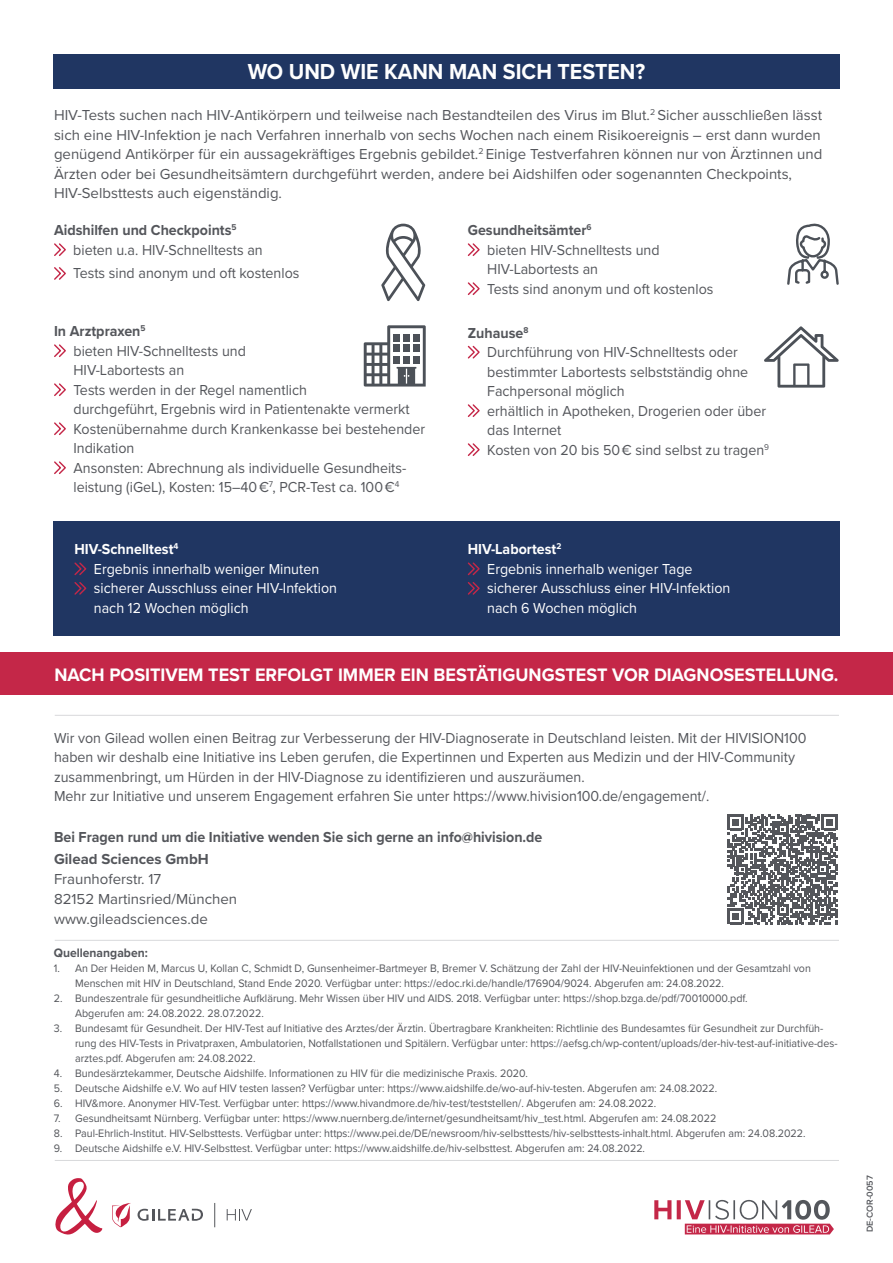
<style>
.page{position:relative;width:893px;height:1263px;background:#fff}
.page>*{position:absolute;margin:0;border:0;box-sizing:border-box;transform-origin:0 0}
.Text_1mm{font:700 22.5px "Proxima Nova";color:#fff;scale:.95 1}
.Text_1mm-2{font:700 18.75px "Proxima Nova";color:#fff;scale:.96 1}
.Text_5mm{font:15px/19.5px "Proxima Nova";color:#54565b;scale:.95 1}
.Text_5mm-2{font:15px/19.5px "Proxima Nova";color:#54565b}
.Text_0mm{font:15px/19.5px "Proxima Nova";color:#54565b;scale:.95 1}
.Text_5mm-3{font:15px/19.5px "Proxima Nova";color:#fff;scale:.95 1}
.Text_1mm-3{font:700 15px "Proxima Nova";color:#54565b;scale:.95 1}
.Text_0mm-2{font:700 15px "Proxima Nova";color:#54565b;scale:.95 1}
.Text{font:15px "Proxima Nova";color:#54565b}
.Text_0mm-3{font:15px "Proxima Nova";color:#fff;scale:.95 1}
.Text_0mm-4{font:700 15px "Proxima Nova";color:#fff;scale:.95 1}
.Text-2{font:700 15px "Proxima Nova";color:#54565b}
.t1{font:700 12.75px "Proxima Nova";color:#54565b;scale:.95 1}
.t2{font:11.25px/15px "Proxima Nova";color:#54565b;scale:.95 1}
.t3{font:600 9px "Proxima Nova";color:#54565b}
</style>
<div class="page">
<div style="left:0;top:652px;width:893px;height:42px;background:#c42748"></div>
<svg style="left:54px;top:243px;width:12px;height:13px"></svg>
<svg style="left:54px;top:267px;width:12px;height:13px"></svg>
<svg style="left:54px;top:344px;width:12px;height:13px"></svg>
<svg style="left:54px;top:383px;width:12px;height:13px"></svg>
<svg style="left:54px;top:422px;width:12px;height:13px"></svg>
<svg style="left:54px;top:461px;width:12px;height:14px"></svg>
<svg style="left:467px;top:243px;width:13px;height:13px"></svg>
<svg style="left:467px;top:282px;width:13px;height:13px"></svg>
<svg style="left:467px;top:345px;width:13px;height:14px"></svg>
<svg style="left:467px;top:404px;width:13px;height:13px"></svg>
<svg style="left:467px;top:443px;width:13px;height:13px"></svg>
<div style="left:53px;top:54px;width:787px;height:34px;background:#203662"></div>
<svg style="left:654px;top:1200px;width:180px;height:34px"></svg>
<svg style="left:55px;top:1178px;width:47px;height:56px"></svg>
<svg style="left:137px;top:1209px;width:66px;height:12px"></svg>
<svg style="left:112px;top:1203px;width:19px;height:24px"></svg>
<svg style="left:214px;top:1203px;width:1px;height:24px"></svg>
<svg style="left:227px;top:1209px;width:25px;height:11px"></svg>
<svg style="left:728px;top:815px;width:109px;height:109px"></svg>
<svg style="left:764px;top:326px;width:75px;height:62px"></svg>
<svg style="left:364px;top:325px;width:62px;height:62px"></svg>
<svg style="left:381px;top:224px;width:44px;height:77px"></svg>
<svg style="left:787px;top:223px;width:52px;height:62px"></svg>
<div style="left:53px;top:521px;width:787px;height:114px;background:#203662"></div>
<svg style="left:74px;top:562px;width:13px;height:33px"></svg>
<svg style="left:467px;top:562px;width:13px;height:33px"></svg>
<hr style="left:55px;top:1160px;width:784px;height:1px;background:#d8d9db">
<hr style="left:55px;top:940px;width:784px;height:1px;background:#d8d9db">
<hr style="left:55px;top:715px;width:784px;height:1px;background:#d8d9db">
<p class="Text_1mm" style="left:248px;top:55px;width:420px">WO UND WIE KANN MAN SICH TESTEN?</p>
<p class="Text_5mm-2" style="left:54px;top:105px;width:770px">HIV-Tests suchen nach HIV-Antikörpern und teilweise nach Bestandteilen des Virus im Blut.<sup>2</sup> Sicher ausschließen lässt sich eine HIV-Infektion je nach Verfahren innerhalb von sechs Wochen nach einem Risikoereignis – erst dann wurden genügend Antikörper für ein aussagekräftiges Ergebnis gebildet.<sup>2</sup> Einige Testverfahren können nur von Ärztinnen und Ärzten oder bei Gesundheitsämtern durchgeführt werden, andere bei Aidshilfen oder sogenannten Checkpoints, HIV-Selbsttests auch eigenständig.</p>
<p class="Text_0mm-2" style="left:54px;top:219px;width:194px">Aidshilfen und Checkpoints<sup>5</sup></p>
<p class="Text_0mm" style="left:73px;top:239px;width:201px">bieten u.a. HIV-Schnelltests an</p>
<p class="Text_5mm" style="left:73px;top:263px;width:240px">Tests sind anonym und oft kostenlos</p>
<p class="Text_0mm-2" style="left:54px;top:320px;width:98px">In Arztpraxen<sup>5</sup></p>
<p class="Text_0mm" style="left:74px;top:340px;width:183px">bieten HIV-Schnelltests und<br>HIV-Labortests an</p>
<p class="Text_0mm" style="left:74px;top:379px;width:355px">Tests werden in der Regel namentlich<br>durchgeführt, Ergebnis wird in Patientenakte vermerkt</p>
<p class="Text_0mm" style="left:74px;top:418px;width:372px">Kostenübernahme durch Krankenkasse bei bestehender<br>Indikation</p>
<p class="Text_5mm" style="left:74px;top:457px;width:352px">Ansonsten: Abrechnung als individuelle Gesundheits&shy;leistung (iGeL), Kosten: 15–40 €<sup>7</sup>, PCR-Test ca. 100 €<sup>4</sup></p>
<p class="Text_0mm-4" style="left:74px;top:538px;width:111px">HIV-Schnelltest<sup>4</sup></p>
<p class="Text_0mm-3" style="left:94px;top:557px;width:239px">Ergebnis innerhalb weniger Minuten</p>
<p class="Text_5mm-3" style="left:94px;top:578px;width:257px">sicherer Ausschluss einer HIV-Infektion nach 12 Wochen möglich</p>
<p class="Text_0mm-2" style="left:468px;top:219px;width:132px">Gesundheitsämter<sup>6</sup></p>
<p class="Text_0mm" style="left:487px;top:239px;width:183px">bieten HIV-Schnelltests und<br>HIV-Labortests an</p>
<p class="Text_0mm" style="left:487px;top:278px;width:240px">Tests sind anonym und oft kostenlos</p>
<p class="Text_0mm-2" style="left:468px;top:321px;width:65px">Zuhause<sup>8</sup></p>
<p class="Text_0mm" style="left:487px;top:342px;width:276px">Durchführung von HIV-Schnelltests oder bestimmter Labortests selbstständig ohne<br>Fachpersonal möglich</p>
<p class="Text_0mm" style="left:487px;top:400px;width:295px">erhältlich in Apotheken, Drogerien oder über das Internet</p>
<p class="Text_5mm" style="left:487px;top:439px;width:298px">Kosten von 20 bis 50 € sind selbst zu tragen<sup>9</sup></p>
<p class="Text_0mm-4" style="left:468px;top:538px;width:100px">HIV-Labortest<sup>2</sup></p>
<p class="Text_0mm-3" style="left:487px;top:557px;width:218px">Ergebnis innerhalb weniger Tage</p>
<p class="Text_5mm-3" style="left:487px;top:578px;width:257px">sicherer Ausschluss einer HIV-Infektion nach 6 Wochen möglich</p>
<p class="Text_1mm-2" style="left:54px;top:660px;width:818px">NACH POSITIVEM TEST ERFOLGT IMMER EIN BESTÄTIGUNGSTEST VOR DIAGNOSESTELLUNG.</p>
<p class="Text_5mm" style="left:54px;top:727px;width:794px">Wir von Gilead wollen einen Beitrag zur Verbesserung der HIV-Diagnoserate in Deutschland leisten. Mit der HIVISION100 haben wir deshalb eine Initiative ins Leben gerufen, die Expertinnen und Experten aus Medizin und der HIV-Community zusammenbringt, um Hürden in der HIV-Diagnose zu identifizieren und auszuräumen.<br>Mehr zur Initiative und unserem Engagement erfahren Sie unter https://www.hivision100.de/engagement/.</p>
<p class="Text_1mm-3" style="left:54px;top:826px;width:516px">Bei Fragen rund um die Initiative wenden Sie sich gerne an info@hivision.de</p>
<p class="Text-2" style="left:54px;top:848px;width:156px">Gilead Sciences GmbH</p>
<p class="Text" style="left:54px;top:868px;width:109px">Fraunhoferstr. 17</p>
<p class="Text" style="left:54px;top:888px;width:185px">82152 Martinsried/München</p>
<p class="Text" style="left:54px;top:908px;width:155px">www.gileadsciences.de</p>
<p class="t1" style="left:54px;top:943px;width:100px">Quellenangaben:</p>
<p class="t2" style="left:75px;top:960px;width:776px;text-indent:-21px">1. An Der Heiden M, Marcus U, Kollan C, Schmidt D, Gunsenheimer-Bartmeyer B, Bremer V. Schätzung der Zahl der HIV-Neuinfektionen und der Gesamtzahl von<br>Menschen mit HIV in Deutschland, Stand Ende 2020. Verfügbar unter: https://edoc.rki.de/handle/176904/9024. Abgerufen am: 24.08.2022.</p>
<p class="t2" style="left:75px;top:990px;width:709px;text-indent:-21px">2. Bundeszentrale für gesundheitliche Aufklärung. Mehr Wissen über HIV und AIDS. 2018. Verfügbar unter: https://shop.bzga.de/pdf/70010000.pdf.<br>Abgerufen am: 24.08.2022. 28.07.2022.</p>
<p class="t2" style="left:75px;top:1020px;width:804px;text-indent:-21px">3. Bundesamt für Gesundheit. Der HIV-Test auf Initiative des Arztes/der Ärztin. Übertragbare Krankheiten: Richtlinie des Bundesamtes für Gesundheit zur Durchfüh&shy;rung des HIV-Tests in Privatpraxen, Ambulatorien, Notfallstationen und Spitälern. Verfügbar unter: https://aefsg.ch/wp-content/uploads/der-hiv-test-auf-initiative-des&shy;arztes.pdf. Abgerufen am: 24.08.2022.</p>
<p class="t2" style="left:54px;top:1065px;width:501px">4. Bundesärztekammer, Deutsche Aidshilfe. Informationen zu HIV für die medizinische Praxis. 2020.</p>
<p class="t2" style="left:54px;top:1080px;width:700px">5. Deutsche Aidshilfe e.V. Wo auf HIV testen lassen? Verfügbar unter: https://www.aidshilfe.de/wo-auf-hiv-testen. Abgerufen am: 24.08.2022.</p>
<p class="t2" style="left:54px;top:1095px;width:636px">6. HIV&amp;more. Anonymer HIV-Test. Verfügbar unter: https://www.hivandmore.de/hiv-test/teststellen/. Abgerufen am: 24.08.2022.</p>
<p class="t2" style="left:54px;top:1110px;width:699px">7. Gesundheitsamt Nürnberg. Verfügbar unter: https://www.nuernberg.de/internet/gesundheitsamt/hiv_test.html. Abgerufen am: 24.08.2022</p>
<p class="t2" style="left:54px;top:1125px;width:793px">8. Paul-Ehrlich-Institut. HIV-Selbsttests. Verfügbar unter: https://www.pei.de/DE/newsroom/hiv-selbsttests/hiv-selbsttests-inhalt.html. Abgerufen am: 24.08.2022.</p>
<p class="t2" style="left:54px;top:1140px;width:624px">9. Deutsche Aidshilfe e.V. HIV-Selbsttest. Verfügbar unter: https://www.aidshilfe.de/hiv-selbsttest. Abgerufen am: 24.08.2022.</p>
<p class="t3" style="left:863px;top:1232px;width:58px;rotate:-90deg">DE-COR-0057</p>
</div>
